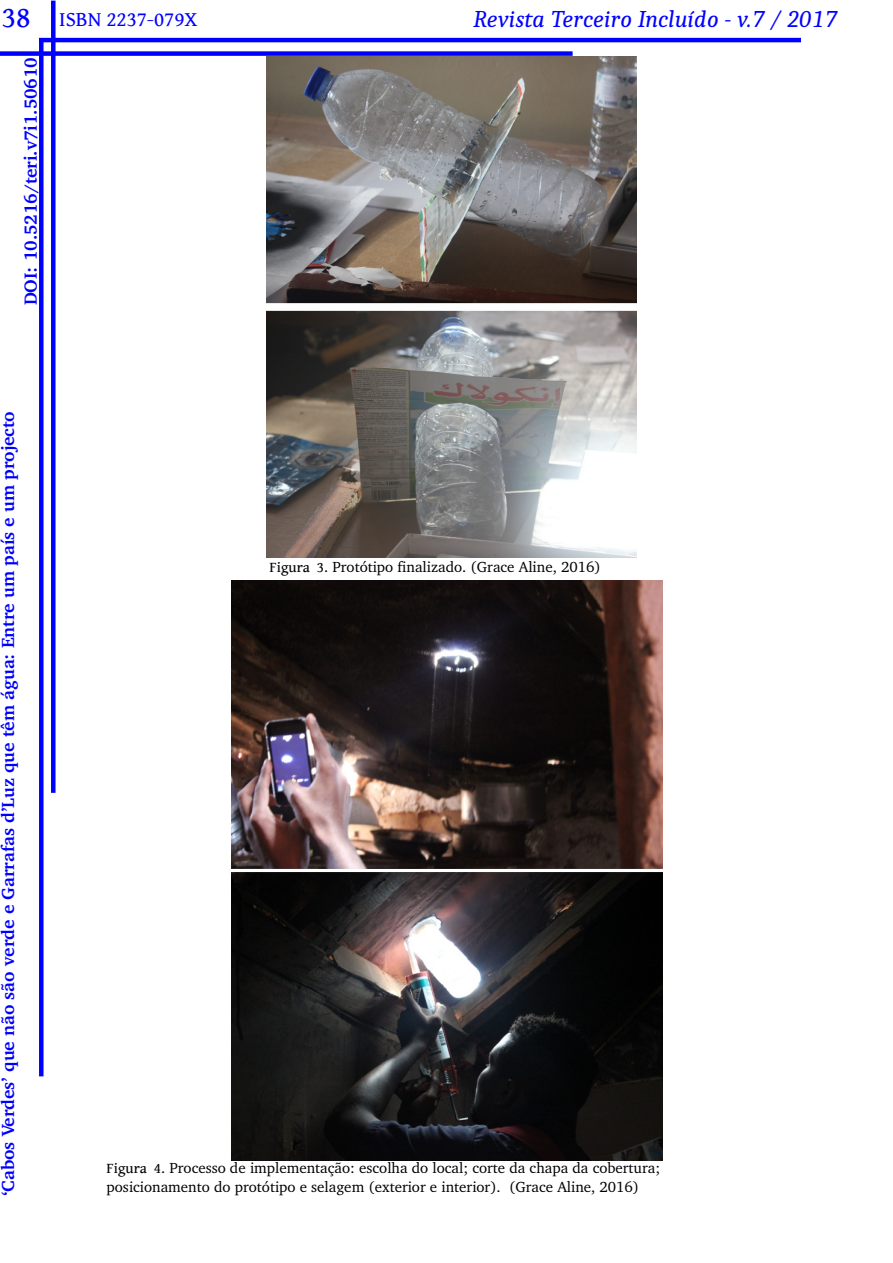
<style>
.page{position:relative;width:893px;height:1263px;background:#fff}
.page>*{position:absolute;margin:0;border:0;box-sizing:border-box;transform-origin:0 0}
.t1{font:italic 24px "Caladea";color:#00f}
.t2{font:21px "Gentium Book Basic";color:#00f}
.t3{font:700 18px "Charter BT";color:#00f}
.t4{font:15px/19.8px "Charter BT";color:#000}
.s1{font-size:30px}
.s2{font-family:"Gentium Book Basic"}
</style>
<div class="page">
<div style="left:0;top:51px;width:573px;height:5px;background:#00f"></div>
<div style="left:51px;top:1px;width:5px;height:792px;background:#00f"></div>
<hr style="left:39px;top:38px;width:762px;height:4px;background:#00f">
<div style="left:39px;top:38px;width:5px;height:1038px;background:#00f"></div>
<img style="left:267px;top:57px;width:370px;height:501px">
<img style="left:231px;top:581px;width:432px;height:579px">
<h2 class="t2" style="left:2px;top:8px;width:197px"><span class="s1">38</span> ISBN 2237-079X</h2>
<h1 class="t1" style="left:473px;top:5px;width:365px">Revista Terceiro Incluído - v.7 / 2017</h1>
<p class="t3" style="left:23px;top:305px;width:250px;rotate:-90deg">DOI: 10.5216/teri.v7i1.50610</p>
<p class="t3" style="left:1px;top:1196px;width:786px;rotate:-90deg">‘Cabos Verdes’ que não são verde e Garrafas d’Luz que têm água: Entre um país e um projecto</p>
<p class="t4" style="left:270px;top:558px;width:333px"><span class="s2">Figura 3</span>. Protótipo finalizado. (Grace Aline, 2016)</p>
<p class="t4" style="left:107px;top:1159px;width:555px"><span class="s2">Figura 4</span>. Processo de implementação: escolha do local; corte da chapa da cobertura; posicionamento do protótipo e selagem (exterior e interior). (Grace Aline, 2016)</p>
</div>
